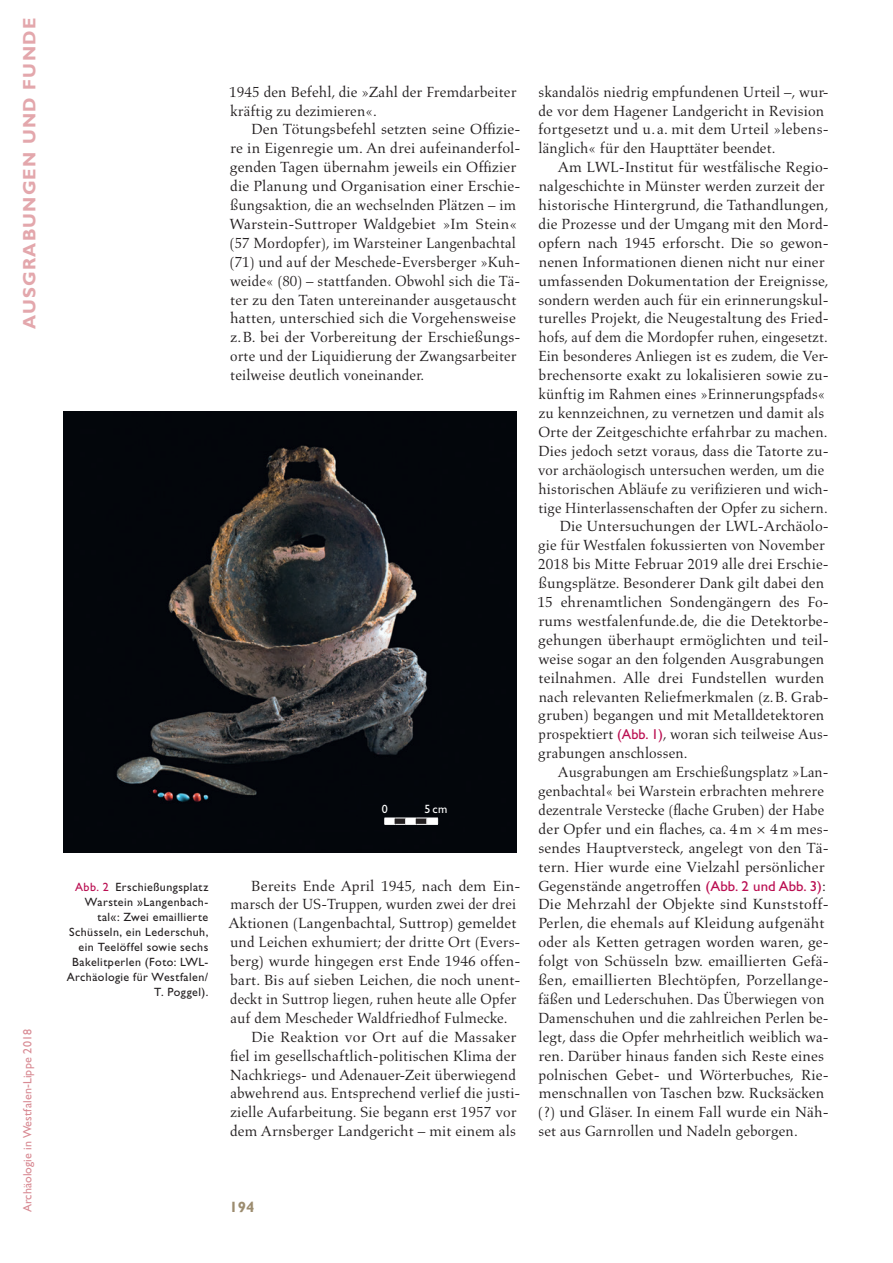
<style>
.page{position:relative;width:893px;height:1263px;background:#fff}
.page>*{position:absolute;margin:0;border:0;box-sizing:border-box;transform-origin:0 0}
.t1{font:18px "Gill Sans Std Bold 5";letter-spacing:.07em;color:#e3a7ac}
.t2{font:15px/18.9px "Aldus LT Std";letter-spacing:.005em;color:#231f20}
.t3{font:700 15px "Gill Sans Std";color:#9c8c6f}
.t4{font:12px/15px "Gill Sans Std";letter-spacing:.035em;color:#231f20;text-align:right}
.t5{font:12px "Gill Sans Std 5";letter-spacing:.01em;color:#d88a93}
.t6{font:12px "Gill Sans Std";color:#fff}
.s1{color:#ba0e51}
.s2{font-family:"Gill Sans Std";font-size:14.4px;color:#ba0e51}
</style>
<div class="page">
<img style="left:64px;top:411px;width:453px;height:442px">
<svg style="left:384px;top:818px;width:54px;height:7px"></svg>
<p class="t1" style="left:19px;top:329px;width:312px;rotate:-90deg">AUSGRABUNGEN UND FUNDE</p>
<p class="t5" style="left:21px;top:1212px;width:184px;rotate:-90deg">Archäologie in Westfalen-Lippe 2018</p>
<p class="t4" style="left:67px;top:879px;width:143px"><span class="s1">Abb. 2</span> Erschießungsplatz<br>Warstein »Langenbach&shy;tal«: Zwei emaillierte<br>Schüsseln, ein Lederschuh, ein Teelöffel sowie sechs<br>Bakelitperlen (Foto: LWL-<br>Archäologie für Westfalen/<br>T. Poggel).</p>
<p class="t2" style="left:229px;top:82px;width:289px">1945 den Befehl, die »Zahl der Fremdarbeiter kräftig zu dezimieren«.</p>
<p class="t2" style="left:229px;top:120px;width:293px;text-indent:22px">Den Tötungsbefehl setzten seine Offizie&shy;re in Eigenregie um. An drei aufeinanderfol&shy;genden Tagen übernahm jeweils ein Offizier die Planung und Organisation einer Erschie&shy;ßungsaktion, die an wechselnden Plätzen – im Warstein-Suttroper Waldgebiet »Im Stein« (57 Mordopfer), im Warsteiner Langenbachtal (71) und auf der Meschede-Eversberger »Kuh&shy;weide« (80) – stattfanden. Obwohl sich die Tä&shy;ter zu den Taten untereinander ausgetauscht hatten, unterschied sich die Vorgehensweise z.B. bei der Vorbereitung der Erschießungs&shy;orte und der Liquidierung der Zwangsarbeiter teilweise deutlich voneinander.</p>
<p class="t6" style="left:382px;top:802px;width:8px">0</p>
<p class="t6" style="left:424px;top:802px;width:24px">5cm</p>
<p class="t2" style="left:251px;top:876px;width:271px">Bereits Ende April 1945, nach dem Ein-</p>
<p class="t2" style="left:230px;top:895px;width:287px">marsch der US-Truppen, wurden zwei der drei</p>
<p class="t2" style="left:228px;top:914px;width:290px">Aktionen (Langenbachtal, Suttrop) gemeldet</p>
<p class="t2" style="left:230px;top:933px;width:292px">und Leichen exhumiert; der dritte Ort (Evers-</p>
<p class="t2" style="left:230px;top:952px;width:292px">berg) wurde hingegen erst Ende 1946 offen-</p>
<p class="t2" style="left:230px;top:971px;width:292px">bart. Bis auf sieben Leichen, die noch unent-</p>
<p class="t2" style="left:230px;top:990px;width:288px">deckt in Suttrop liegen, ruhen heute alle Opfer</p>
<p class="t2" style="left:230px;top:1009px;width:279px">auf dem Mescheder Waldfriedhof Fulmecke.</p>
<p class="t2" style="left:251px;top:1027px;width:267px">Die Reaktion vor Ort auf die Massaker</p>
<p class="t2" style="left:230px;top:1046px;width:288px">fiel im gesellschaftlich-politischen Klima der</p>
<p class="t2" style="left:230px;top:1065px;width:287px">Nachkriegs- und Adenauer-Zeit überwiegend</p>
<p class="t2" style="left:230px;top:1084px;width:292px">abwehrend aus. Entsprechend verlief die justi-</p>
<p class="t2" style="left:230px;top:1103px;width:288px">zielle Aufarbeitung. Sie begann erst 1957 vor</p>
<p class="t2" style="left:230px;top:1122px;width:287px">dem Arnsberger Landgericht – mit einem als</p>
<p class="t2" style="left:538px;top:82px;width:292px">skandalös niedrig empfundenen Urteil –, wur&shy;de vor dem Hagener Landgericht in Revision fortgesetzt und u.a. mit dem Urteil »lebens&shy;länglich« für den Haupttäter beendet.</p>
<p class="t2" style="left:558px;top:158px;width:272px">Am LWL-Institut für westfälische Regio-</p>
<p class="t2" style="left:539px;top:177px;width:288px">nalgeschichte in Münster werden zurzeit der</p>
<p class="t2" style="left:539px;top:196px;width:291px">historische Hintergrund, die Tathandlungen,</p>
<p class="t2" style="left:539px;top:215px;width:292px">die Prozesse und der Umgang mit den Mord-</p>
<p class="t2" style="left:539px;top:234px;width:292px">opfern nach 1945 erforscht. Die so gewon-</p>
<p class="t2" style="left:539px;top:253px;width:288px">nenen Informationen dienen nicht nur einer</p>
<p class="t2" style="left:538px;top:271px;width:292px">umfassenden Dokumentation der Ereignisse,</p>
<p class="t2" style="left:538px;top:290px;width:292px">sondern werden auch für ein erinnerungskul-</p>
<p class="t2" style="left:539px;top:309px;width:292px">turelles Projekt, die Neugestaltung des Fried-</p>
<p class="t2" style="left:539px;top:328px;width:291px">hofs, auf dem die Mordopfer ruhen, eingesetzt.</p>
<p class="t2" style="left:538px;top:347px;width:292px">Ein besonderes Anliegen ist es zudem, die Ver-</p>
<p class="t2" style="left:539px;top:366px;width:292px">brechensorte exakt zu lokalisieren sowie zu-</p>
<p class="t2" style="left:539px;top:385px;width:288px">künftig im Rahmen eines »Erinnerungspfads«</p>
<p class="t2" style="left:539px;top:404px;width:287px">zu kennzeichnen, zu vernetzen und damit als</p>
<p class="t2" style="left:538px;top:423px;width:291px">Orte der Zeitgeschichte erfahrbar zu machen.</p>
<p class="t2" style="left:538px;top:442px;width:292px">Dies jedoch setzt voraus, dass die Tatorte zu-</p>
<p class="t2" style="left:538px;top:460px;width:288px">vor archäologisch untersuchen werden, um die</p>
<p class="t2" style="left:539px;top:479px;width:292px">historischen Abläufe zu verifizieren und wich-</p>
<p class="t2" style="left:539px;top:498px;width:291px">tige Hinterlassenschaften der Opfer zu sichern.</p>
<p class="t2" style="left:560px;top:517px;width:271px">Die Untersuchungen der LWL-Archäolo-</p>
<p class="t2" style="left:538px;top:536px;width:288px">gie für Westfalen fokussierten von November</p>
<p class="t2" style="left:538px;top:555px;width:292px">2018 bis Mitte Februar 2019 alle drei Erschie-</p>
<p class="t2" style="left:538px;top:574px;width:287px">ßungsplätze. Besonderer Dank gilt dabei den</p>
<p class="t2" style="left:537px;top:593px;width:293px">15 ehrenamtlichen Sondengängern des Fo-</p>
<p class="t2" style="left:538px;top:612px;width:292px">rums westfalenfunde.de, die die Detektorbe-</p>
<p class="t2" style="left:538px;top:631px;width:292px">gehungen überhaupt ermöglichten und teil-</p>
<p class="t2" style="left:538px;top:649px;width:288px">weise sogar an den folgenden Ausgrabungen</p>
<p class="t2" style="left:539px;top:668px;width:287px">teilnahmen. Alle drei Fundstellen wurden</p>
<p class="t2" style="left:539px;top:687px;width:292px">nach relevanten Reliefmerkmalen (z.B. Grab-</p>
<p class="t2" style="left:538px;top:706px;width:288px">gruben) begangen und mit Metalldetektoren</p>
<p class="t2" style="left:539px;top:725px;width:292px">prospektiert <span class="s2">(Abb. 1)</span>, woran sich teilweise Aus-</p>
<p class="t2" style="left:538px;top:744px;width:151px">grabungen anschlossen.</p>
<p class="t2" style="left:558px;top:763px;width:272px">Ausgrabungen am Erschießungsplatz »Lan-</p>
<p class="t2" style="left:538px;top:782px;width:287px">genbachtal« bei Warstein erbrachten mehrere</p>
<p class="t2" style="left:539px;top:801px;width:287px">dezentrale Verstecke (flache Gruben) der Habe</p>
<p class="t2" style="left:539px;top:820px;width:292px">der Opfer und ein flaches, ca. 4m × 4m mes-</p>
<p class="t2" style="left:538px;top:838px;width:292px">sendes Hauptversteck, angelegt von den Tä-</p>
<p class="t2" style="left:539px;top:857px;width:288px">tern. Hier wurde eine Vielzahl persönlicher</p>
<p class="t2" style="left:538px;top:876px;width:289px">Gegenstände angetroffen <span class="s2">(Abb. 2 und Abb. 3)</span>:</p>
<p class="t2" style="left:538px;top:895px;width:292px">Die Mehrzahl der Objekte sind Kunststoff-</p>
<p class="t2" style="left:538px;top:914px;width:288px">Perlen, die ehemals auf Kleidung aufgenäht</p>
<p class="t2" style="left:539px;top:933px;width:292px">oder als Ketten getragen worden waren, ge-</p>
<p class="t2" style="left:538px;top:952px;width:292px">folgt von Schüsseln bzw. emaillierten Gefä-</p>
<p class="t2" style="left:538px;top:971px;width:292px">ßen, emaillierten Blechtöpfen, Porzellange-</p>
<p class="t2" style="left:538px;top:990px;width:288px">fäßen und Lederschuhen. Das Überwiegen von</p>
<p class="t2" style="left:538px;top:1009px;width:292px">Damenschuhen und die zahlreichen Perlen be-</p>
<p class="t2" style="left:539px;top:1027px;width:292px">legt, dass die Opfer mehrheitlich weiblich wa-</p>
<p class="t2" style="left:538px;top:1046px;width:287px">ren. Darüber hinaus fanden sich Reste eines</p>
<p class="t2" style="left:539px;top:1065px;width:292px">polnischen Gebet- und Wörterbuches, Rie-</p>
<p class="t2" style="left:539px;top:1084px;width:287px">menschnallen von Taschen bzw. Rucksäcken</p>
<p class="t2" style="left:538px;top:1103px;width:292px">(?) und Gläser. In einem Fall wurde ein Näh-</p>
<p class="t2" style="left:538px;top:1122px;width:261px">set aus Garnrollen und Nadeln geborgen.</p>
<p class="t3" style="left:230px;top:1198px;width:26px">194</p>
</div>
